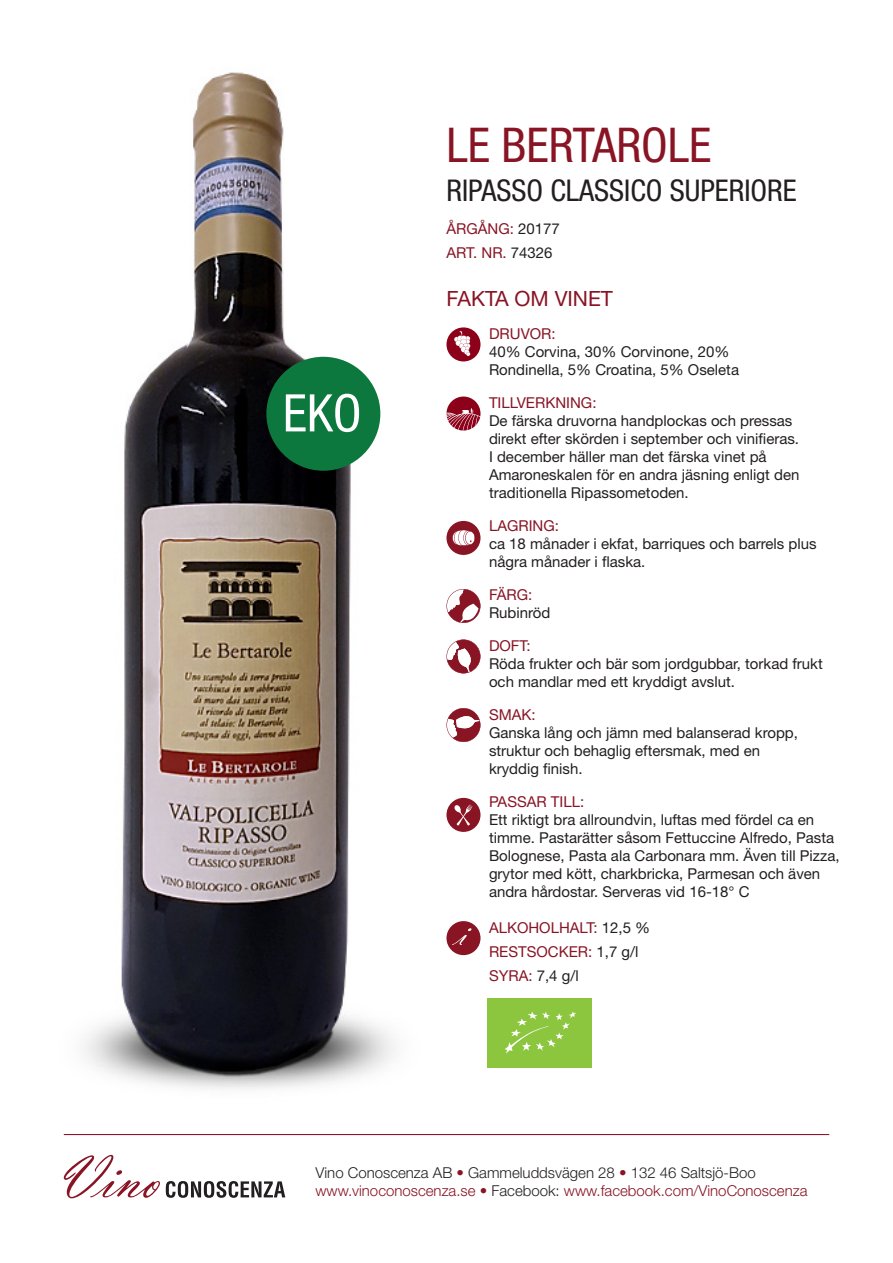
<style>
.page{position:relative;width:893px;height:1263px;background:#fff}
.page>*{position:absolute;margin:0;border:0;box-sizing:border-box;transform-origin:0 0}
.t1{font:condensed 51.9px "Helvetica Neue LT Std";color:#fff}
.t2{font:condensed 48px "Helvetica Neue LT Std";color:#881424}
.t3{font:condensed 30px "Helvetica Neue LT Std";color:#231f20}
.t4{font:21px "Helvetica Neue LT Std";color:#881424}
.t5{font:15px/18px "Helvetica Neue LT Std";color:#231f20}
.t6{font:15px "Helvetica Neue LT Std";color:#881424}
.t7{font:300 15px "Helvetica Neue LT Std";color:#881424}
.t8{font:300 15px "Helvetica Neue LT Std";color:#231f20}
.s1{color:#231f20}
.s2{color:#881424}
</style>
<div class="page">
<img style="left:84px;top:72px;width:311px;height:1017px">
<div style="left:446px;top:327px;width:34px;height:34px;background:#8c001a;border-radius:50%"></div>
<svg style="left:454px;top:331px;width:16px;height:25px"></svg>
<hr style="left:64px;top:1134px;width:765px;height:1px;background:#8c001a">
<svg style="left:64px;top:1155px;width:96px;height:43px"></svg>
<svg style="left:166px;top:1181px;width:119px;height:17px"></svg>
<svg style="left:446px;top:396px;width:34px;height:35px"></svg>
<svg style="left:446px;top:589px;width:34px;height:34px"></svg>
<svg style="left:446px;top:639px;width:34px;height:34px"></svg>
<svg style="left:446px;top:708px;width:35px;height:35px"></svg>
<div style="left:446px;top:521px;width:34px;height:34px;background:#881424;border-radius:50%"></div>
<svg style="left:452px;top:530px;width:23px;height:16px"></svg>
<div style="left:446px;top:798px;width:34px;height:34px;background:#881424;border-radius:50%"></div>
<svg style="left:454px;top:804px;width:18px;height:21px"></svg>
<div style="left:446px;top:921px;width:34px;height:34px;background:#881424;border-radius:50%"></div>
<svg style="left:452px;top:928px;width:19px;height:17px"></svg>
<div style="left:487px;top:998px;width:104px;height:69px;background:#8bc63e"></div>
<svg style="left:504px;top:1011px;width:72px;height:42px"></svg>
<div style="left:266px;top:357px;width:114px;height:114px;background:#0c783d;border-radius:50%"></div>
<p class="t1" style="left:283px;top:383px;width:80px">EKO</p>
<p class="t2" style="left:446px;top:117px;width:266px">LE BERTAROLE</p>
<p class="t3" style="left:446px;top:173px;width:352px">RIPASSO CLASSICO SUPERIORE</p>
<p class="t6" style="left:446px;top:220px;width:115px">ÅRGÅNG: <span class="s1">20177</span></p>
<p class="t6" style="left:446px;top:244px;width:108px">ART. NR. <span class="s1">74326</span></p>
<p class="t4" style="left:446px;top:286px;width:168px">FAKTA OM VINET</p>
<p class="t6" style="left:489px;top:325px;width:68px">DRUVOR:</p>
<p class="t5" style="left:489px;top:342px;width:242px">40% Corvina, 30% Corvinone, 20%</p>
<p class="t5" style="left:489px;top:360px;width:252px">Rondinella, 5% Croatina, 5% Oseleta</p>
<p class="t6" style="left:489px;top:394px;width:109px">TILLVERKNING:</p>
<p class="t5" style="left:489px;top:411px;width:305px">De färska druvorna handplockas och pressas</p>
<p class="t5" style="left:489px;top:429px;width:312px">direkt efter skörden i september och vinifieras.</p>
<p class="t5" style="left:489px;top:447px;width:279px">I december häller man det färska vinet på</p>
<p class="t5" style="left:489px;top:465px;width:312px">Amaroneskalen för en andra jäsning enligt den</p>
<p class="t5" style="left:489px;top:483px;width:201px">traditionella Ripassometoden.</p>
<p class="t6" style="left:489px;top:517px;width:71px">LAGRING:</p>
<p class="t5" style="left:489px;top:534px;width:329px">ca 18 månader i ekfat, barriques och barrels plus några månader i flaska.</p>
<p class="t6" style="left:489px;top:586px;width:45px">FÄRG:</p>
<p class="t5" style="left:489px;top:603px;width:63px">Rubinröd</p>
<p class="t6" style="left:489px;top:637px;width:43px">DOFT:</p>
<p class="t5" style="left:489px;top:654px;width:335px">Röda frukter och bär som jordgubbar, torkad frukt och mandlar med ett kryddigt avslut.</p>
<p class="t6" style="left:489px;top:706px;width:48px">SMAK:</p>
<p class="t5" style="left:489px;top:723px;width:310px">Ganska lång och jämn med balanserad kropp,</p>
<p class="t5" style="left:489px;top:741px;width:273px">struktur och behaglig eftersmak, med en</p>
<p class="t5" style="left:489px;top:759px;width:95px">kryddig finish.</p>
<p class="t6" style="left:489px;top:793px;width:97px">PASSAR TILL:</p>
<p class="t5" style="left:489px;top:810px;width:352px">Ett riktigt bra allroundvin, luftas med fördel ca en timme. Pastarätter såsom Fettuccine Alfredo, Pasta Bolognese, Pasta ala Carbonara mm. Även till Pizza, grytor med kött, charkbricka, Parmesan och även andra hårdostar. Serveras vid 16-18° C</p>
<p class="t6" style="left:489px;top:919px;width:163px">ALKOHOLHALT: <span class="s1">12,5 %</span></p>
<p class="t6" style="left:489px;top:943px;width:151px">RESTSOCKER: <span class="s1">1,7 g/l</span></p>
<p class="t5" style="left:489px;top:966px;width:91px"><span class="s2">SYRA:</span> 7,4 g/l</p>
<p class="t8" style="left:315px;top:1163px;width:442px">Vino Conoscenza AB <span class="s2">•</span> Gammeluddsvägen 28 <span class="s2">•</span> 132 46 Saltsjö-Boo</p>
<p class="t7" style="left:315px;top:1181px;width:493px">www.vinoconoscenza.se • <span class="s1">Facebook:</span> www.facebook.com/VinoConoscenza</p>
</div>
